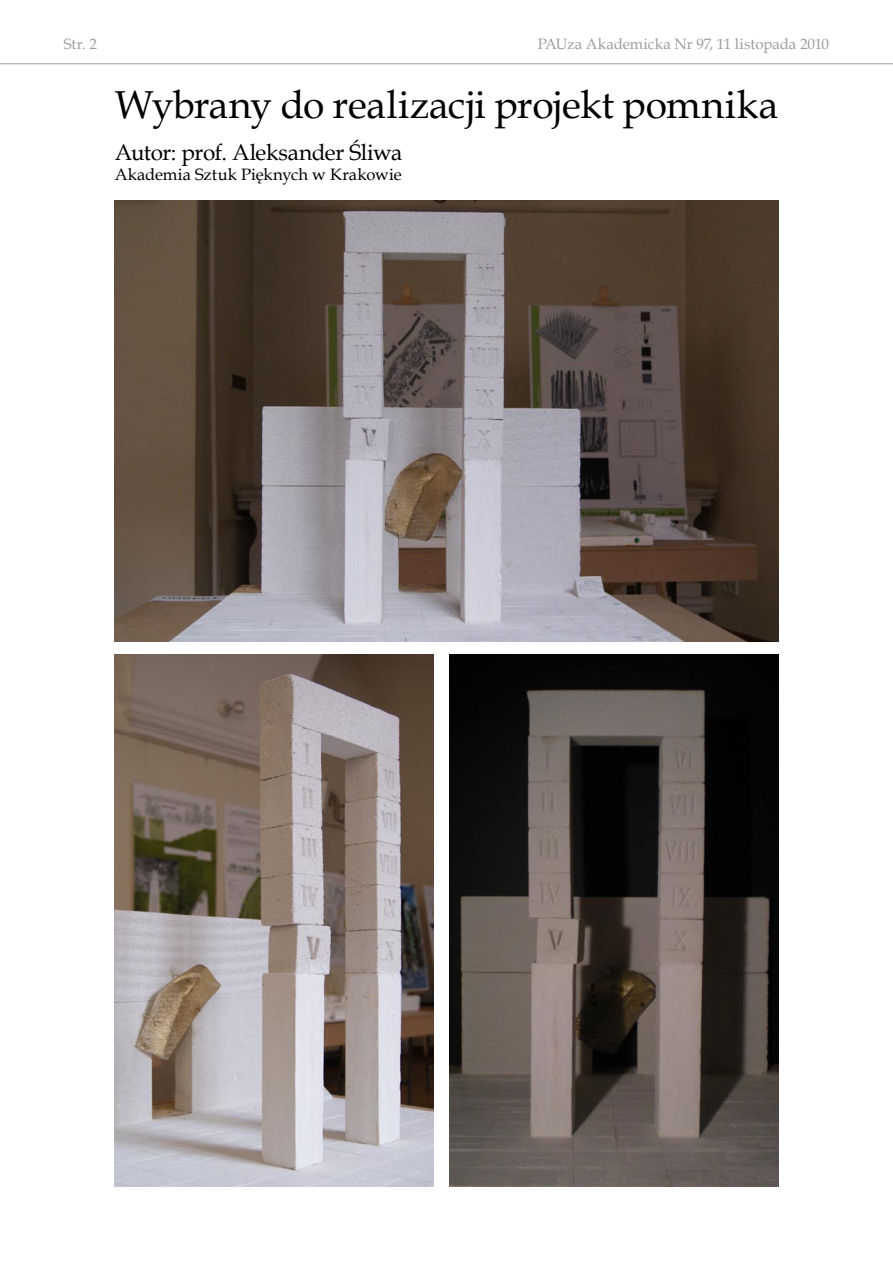
<style>
.page{position:relative;width:893px;height:1263px;background:#fff}
.page>*{position:absolute;margin:0;border:0;box-sizing:border-box;transform-origin:0 0}
.t1{font:39px "Book Antiqua";letter-spacing:-.01em;color:#000}
.t2{font:22.5px "Book Antiqua";letter-spacing:-.02em;color:#000}
.t3{font:16.5px "Book Antiqua";color:#000}
.t4{font:15px "Book Antiqua";letter-spacing:-.005em;color:#9c9d9f}
</style>
<div class="page">
<hr style="left:0;top:63px;width:893px;height:1px;background:#9c9d9f">
<img style="left:115px;top:200px;width:663px;height:441px">
<img style="left:449px;top:655px;width:329px;height:531px">
<img style="left:115px;top:655px;width:319px;height:531px">
<p class="t4" style="left:64px;top:34px;width:35px">Str. 2</p>
<p class="t4" style="left:538px;top:34px;width:293px">PAUza Akademicka Nr 97, 11 listopada 2010</p>
<h1 class="t1" style="left:115px;top:77px;width:665px">Wybrany do realizacji projekt pomnika</h1>
<h2 class="t2" style="left:115px;top:137px;width:289px">Autor: prof. Aleksander Śliwa</h2>
<p class="t3" style="left:115px;top:163px;width:288px">Akademia Sztuk Pięknych w Krakowie</p>
</div>
